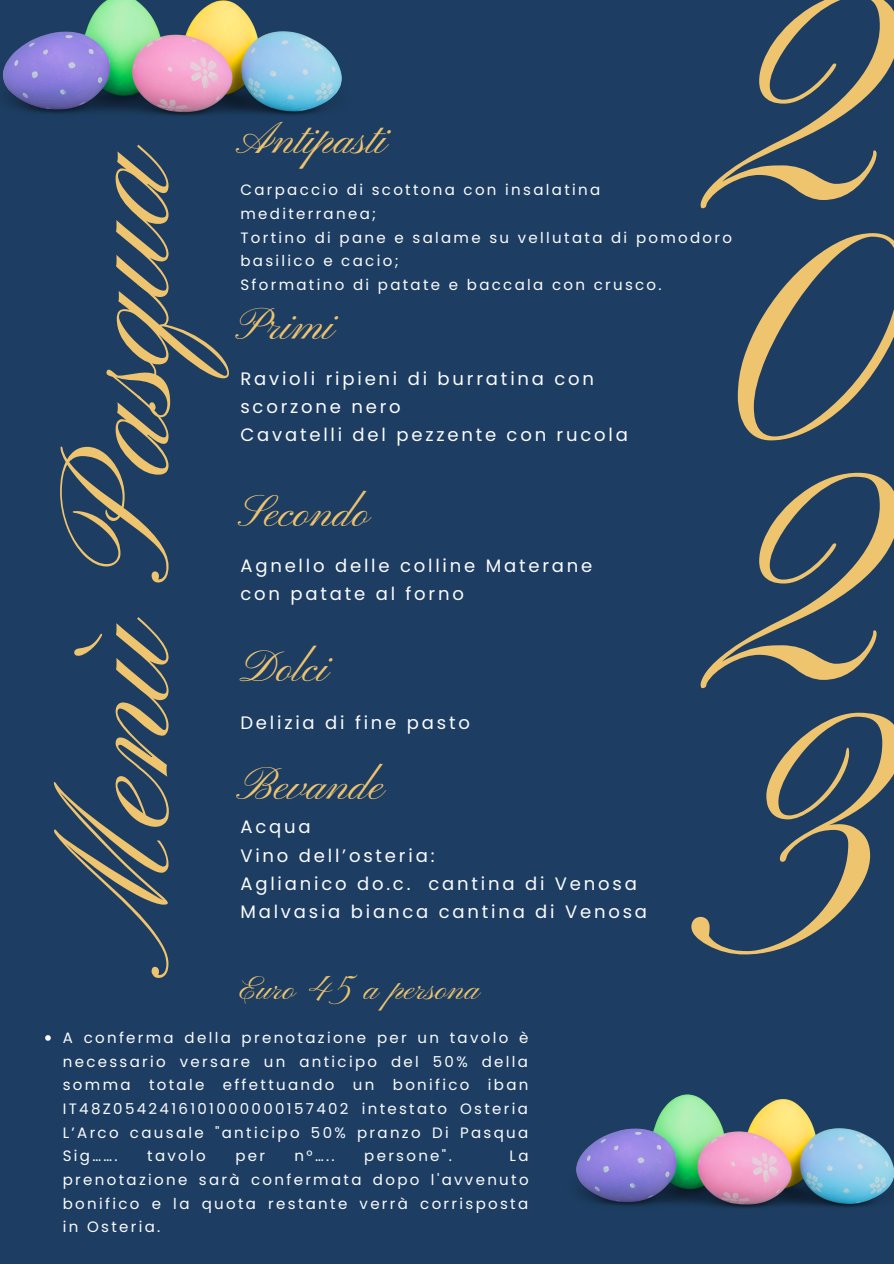
<style>
.page{position:relative;width:894px;height:1264px;background:#fff}
.page>*{position:absolute;margin:0;border:0;box-sizing:border-box;transform-origin:0 0}
.t1{font:300.3px/239.9px "Pinyon Script";color:#efc46f;text-align:justify}
.t2{font:157.65px "Pinyon Script";color:#efc46f}
.t3{font:45.45px "Pinyon Script";color:#efc46f}
.t4{font:33.45px "Pinyon Script";color:#efc46f}
.t5{font:18px/28.2px "Poppins";letter-spacing:.155em;color:#fbfcff}
.t6{font:15px/23.7px "Poppins";letter-spacing:.155em;color:#fbfcff;text-align:justify}
</style>
<div class="page">
<div style="left:0;top:0;width:893px;height:1263px;background:#1d3e62"></div>
<img style="left:576px;top:1094px;width:317px;height:114px">
<svg style="left:45px;top:1035px;width:6px;height:5px"></svg>
<img style="left:3px;top:0;width:339px;height:116px">
<h1 class="t1" style="left:698px;top:8px;width:213px">2<br>0<br>2<br>3</h1>
<h3 class="t3" style="left:240px;top:114px;width:150px">Antipasti</h3>
<p class="t6" style="left:240px;top:178px;width:493px;text-align:left">Carpaccio di scottona con insalatina mediterranea;<br>Tortino di pane e salame su vellutata di pomodoro basilico e cacio;<br>Sformatino di patate e baccala con crusco.</p>
<h2 class="t2" style="left:32px;top:954px;width:818px;rotate:-90deg">Menù Pasqua</h2>
<h3 class="t3" style="left:240px;top:300px;width:97px">Primi</h3>
<p class="t5" style="left:240px;top:364px;width:389px">Ravioli ripieni di burratina con scorzone nero<br>Cavatelli del pezzente con rucola</p>
<h3 class="t3" style="left:240px;top:487px;width:132px">Secondo</h3>
<p class="t5" style="left:240px;top:551px;width:353px">Agnello delle colline Materane con patate al forno</p>
<h3 class="t3" style="left:240px;top:641px;width:91px">Dolci</h3>
<p class="t5" style="left:240px;top:709px;width:231px">Delizia di fine pasto</p>
<h3 class="t3" style="left:240px;top:759px;width:147px">Bevande</h3>
<p class="t5" style="left:240px;top:813px;width:408px">Acqua<br>Vino dell’osteria:<br>Aglianico do.c. cantina di Venosa<br>Malvasia bianca cantina di Venosa</p>
<h3 class="t4" style="left:240px;top:970px;width:242px">Euro 45 a persona</h3>
<p class="t6" style="left:63px;top:1025px;width:467px">A conferma della prenotazione per un tavolo è necessario versare un anticipo del 50% della somma totale effettuando un bonifico iban IT48Z0542416101000000157402 intestato Osteria L’Arco causale "anticipo 50% pranzo Di Pasqua Sig…….</p>
<p class="t6" style="left:147px;top:1144px;width:60px">tavolo</p>
<p class="t6" style="left:235px;top:1144px;width:31px">per</p>
<p class="t6" style="left:294px;top:1144px;width:42px">n°…..</p>
<p class="t6" style="left:364px;top:1144px;width:89px">persone".</p>
<p class="t6" style="left:63px;top:1144px;width:467px;text-indent:446px">La prenotazione sarà confermata dopo l'avvenuto bonifico e la quota restante verrà corrisposta in Osteria.</p>
</div>
